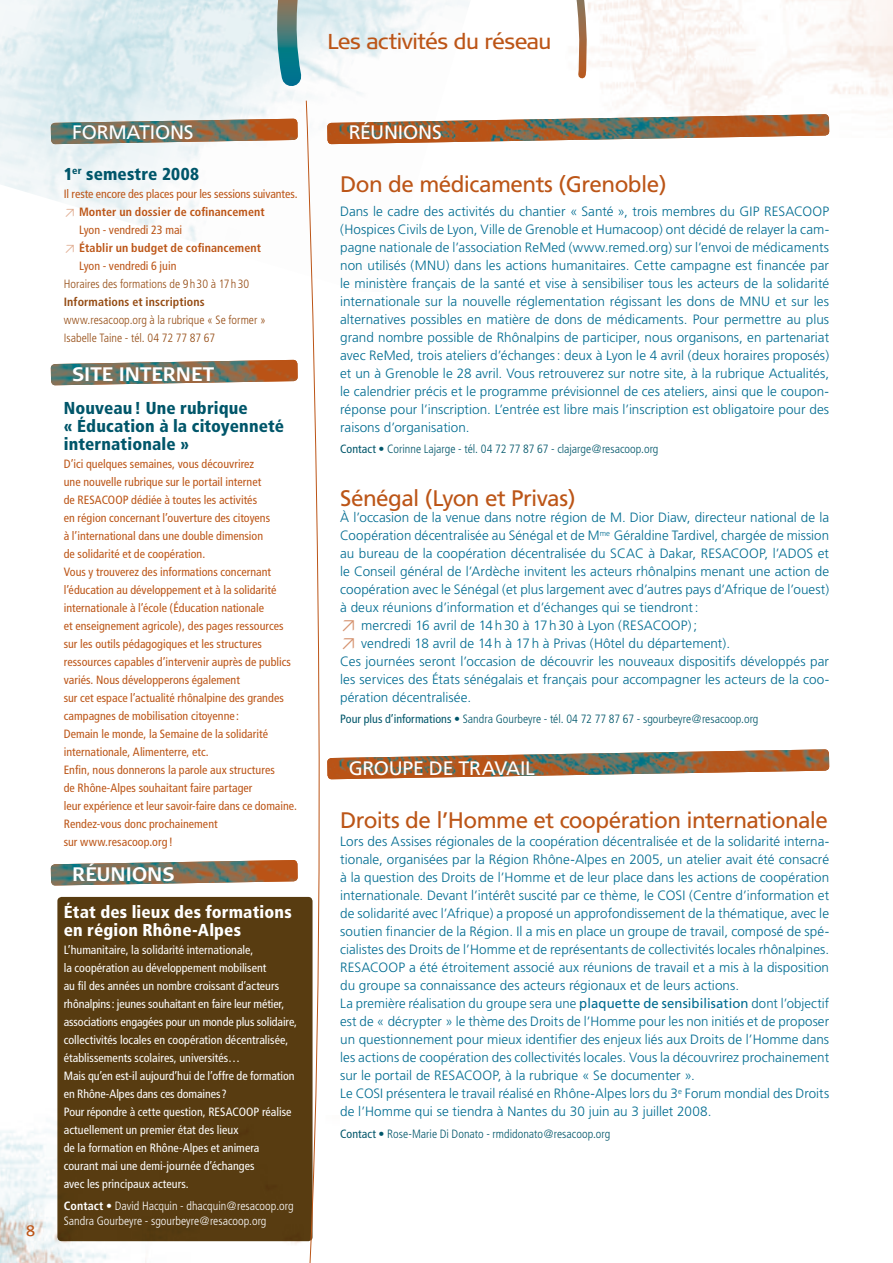
<style>
.page{position:relative;width:893px;height:1263px;background:#fff}
.page>*{position:absolute;margin:0;border:0;box-sizing:border-box;transform-origin:0 0}
.t1{font:22.5px "Frutiger";letter-spacing:-.025em;color:#bc5517}
.t2{font:21.6px "Signa Column";letter-spacing:-.03em;color:#bc5517}
.t3{font:19.5px "Frutiger";letter-spacing:-.01em;color:#fff}
.t4{font:700 19.5px "Signa Column";letter-spacing:-.005em;color:#fff}
.t5{font:900 condensed 17.25px/18px "Frutiger";letter-spacing:.005em;color:#00566a}
.t6{font:900 condensed 17.25px/18px "Frutiger";letter-spacing:.01em;color:#fff}
.t7{font:300 13.5px/18px "Frutiger";letter-spacing:.005em;color:#006c91}
.t8{font:condensed 12px/18px "Frutiger";letter-spacing:.005em;color:#bc5517}
.t9{font:condensed 12px/18px "Frutiger";color:#fff}
.t10{font:300 condensed 12px "Frutiger";color:#00566a}
.t11{font:300 condensed 12px/18px "Frutiger";color:#954c14}
.t12{font:300 condensed 12px/15px "Frutiger";color:#fff}
.t13{font:700 condensed 12px "Frutiger";letter-spacing:.01em;color:#bc5517}
.t14{font:700 condensed 12px "Frutiger";letter-spacing:.01em;color:#954c14}
.s1{font-family:"DIN";font-weight:400;font-stretch:normal;color:#e0ac90}
.s2{font-weight:700}
.s3{font-weight:400}
.s4{font-family:"DIN";font-weight:400;font-size:16.5px;color:#d5926e}
</style>
<div class="page">
<div style="left:57px;top:897px;width:256px;height:344px;background:#583c11;border-radius:4px"></div>
<img style="left:474px;top:118px;width:265px;height:24px">
<img style="left:566px;top:0;width:327px;height:137px">
<img style="left:0;top:0;width:474px;height:242px">
<img style="left:0;top:1073px;width:241px;height:190px">
<img style="left:340px;top:749px;width:489px;height:30px">
<img style="left:51px;top:860px;width:246px;height:25px">
<img style="left:51px;top:360px;width:246px;height:25px">
<img style="left:51px;top:119px;width:246px;height:25px">
<svg style="left:297px;top:100px;width:43px;height:1163px"></svg>
<svg style="left:271px;top:0;width:43px;height:99px"></svg>
<svg style="left:566px;top:0;width:29px;height:82px"></svg>
<h3 class="t3" style="left:72px;top:121px;width:123px">FORMATIONS</h3>
<p class="t5" style="left:64px;top:165px;width:137px">1<sup>er</sup> semestre 2008</p>
<p class="t8" style="left:64px;top:185px;width:235px">Il reste encore des places pour les sessions suivantes.</p>
<p class="t13" style="left:64px;top:205px;width:202px"><span class="s1">≥</span> Monter un dossier de cofinancement</p>
<p class="t8" style="left:79px;top:221px;width:105px">Lyon - vendredi 23 mai</p>
<p class="t13" style="left:64px;top:241px;width:199px"><span class="s1">≥</span> Établir un budget de cofinancement</p>
<p class="t8" style="left:79px;top:257px;width:99px">Lyon - vendredi 6 juin</p>
<p class="t11" style="left:64px;top:275px;width:187px">Horaires des formations de 9h30 à 17h30</p>
<p class="t14" style="left:64px;top:295px;width:142px">Informations et inscriptions</p>
<p class="t11" style="left:64px;top:311px;width:203px">www.resacoop.org à la rubrique « Se former »<br>Isabelle Taine - tél. 04 72 77 87 67</p>
<h3 class="t4" style="left:72px;top:363px;width:67px">SITE INTERNET</h3>
<p class="t5" style="left:64px;top:399px;width:222px">Nouveau! Une rubrique<br>« Éducation à la citoyenneté internationale »</p>
<p class="t8" style="left:64px;top:455px;width:235px">D’ici quelques semaines, vous découvrirez<br>une nouvelle rubrique sur le portail internet<br>de RESACOOP dédiée à toutes les activités<br>en région concernant l’ouverture des citoyens<br>à l’international dans une double dimension<br>de solidarité et de coopération.<br>Vous y trouverez des informations concernant l’éducation au développement et à la solidarité internationale à l’école (Éducation nationale<br>et enseignement agricole), des pages ressources sur les outils pédagogiques et les structures ressources capables d’intervenir auprès de publics variés. Nous développerons également<br>sur cet espace l’actualité rhônalpine des grandes campagnes de mobilisation citoyenne:<br>Demain le monde, la Semaine de la solidarité internationale, Alimenterre, etc.<br>Enfin, nous donnerons la parole aux structures<br>de Rhône-Alpes souhaitant faire partager<br>leur expérience et leur savoir-faire dans ce domaine.<br>Rendez-vous donc prochainement<br>sur www.resacoop.org!</p>
<h3 class="t4" style="left:72px;top:863px;width:104px">RÉUNIONS</h3>
<p class="t6" style="left:64px;top:903px;width:229px">État des lieux des formations en région Rhône-Alpes</p>
<p class="t9" style="left:64px;top:941px;width:235px">L’humanitaire, la solidarité internationale,<br>la coopération au développement mobilisent<br>au fil des années un nombre croissant d’acteurs rhônalpins: jeunes souhaitant en faire leur métier, associations engagées pour un monde plus solidaire, collectivités locales en coopération décentralisée, établissements scolaires, universités…<br>Mais qu’en est-il aujourd’hui de l’offre de formation en Rhône-Alpes dans ces domaines?<br>Pour répondre à cette question, RESACOOP réalise actuellement un premier état des lieux<br>de la formation en Rhône-Alpes et animera courant mai une demi-journée d’échanges<br>avec les principaux acteurs.</p>
<p class="t12" style="left:64px;top:1198px;width:231px"><span class="s2">Contact</span> • David Hacquin - dhacquin@resacoop.org<br>Sandra Gourbeyre - sgourbeyre@resacoop.org</p>
<h2 class="t2" style="left:327px;top:29px;width:226px">Les activités du réseau</h2>
<h3 class="t3" style="left:349px;top:121px;width:95px">RÉUNIONS</h3>
<h1 class="t1" style="left:340px;top:170px;width:328px">Don de médicaments (Grenoble)</h1>
<p class="t7" style="left:340px;top:203px;width:490px;text-align:justify">Dans le cadre des activités du chantier « Santé », trois membres du GIP RESACOOP (Hospices Civils de Lyon, Ville de Grenoble et Humacoop) ont décidé de relayer la cam&shy;pagne nationale de l’association ReMed (www.remed.org) sur l’envoi de médicaments non utilisés (MNU) dans les actions humanitaires. Cette campagne est financée par le ministère français de la santé et vise à sensibiliser tous les acteurs de la solidarité internationale sur la nouvelle réglementation régissant les dons de MNU et sur les alternatives possibles en matière de dons de médicaments. Pour permettre au plus grand nombre possible de Rhônalpins de participer, nous organisons, en partenariat avec ReMed, trois ateliers d’échanges: deux à Lyon le 4 avril (deux horaires proposés) et un à Grenoble le 28 avril. Vous retrouverez sur notre site, à la rubrique Actualités, le calendrier précis et le programme prévisionnel de ces ateliers, ainsi que le coupon&shy;réponse pour l’inscription. L’entrée est libre mais l’inscription est obligatoire pour des raisons d’organisation.</p>
<p class="t10" style="left:340px;top:442px;width:320px"><span class="s3">Contact</span> • Corinne Lajarge - tél. 04 72 77 87 67 - clajarge@resacoop.org</p>
<h1 class="t1" style="left:340px;top:485px;width:237px">Sénégal (Lyon et Privas)</h1>
<p class="t7" style="left:340px;top:509px;width:490px">À l’occasion de la venue dans notre région de M. Dior Diaw, directeur national de la Coopération décentralisée au Sénégal et de M<sup>me</sup> Géraldine Tardivel, chargée de mission au bureau de la coopération décentralisée du SCAC à Dakar, RESACOOP, l’ADOS et le Conseil général de l’Ardèche invitent les acteurs rhônalpins menant une action de coopération avec le Sénégal (et plus largement avec d’autres pays d’Afrique de l’ouest) à deux réunions d’information et d’échanges qui se tiendront:<br><span class="s4">≥</span> mercredi 16 avril de 14h30 à 17h30 à Lyon (RESACOOP);<br><span class="s4">≥</span> vendredi 18 avril de 14h à 17h à Privas (Hôtel du département).<br>Ces journées seront l’occasion de découvrir les nouveaux dispositifs développés par les services des États sénégalais et français pour accompagner les acteurs de la coo&shy;pération décentralisée.</p>
<p class="t10" style="left:340px;top:712px;width:420px"><span class="s3">Pour plus d’informations •</span> Sandra Gourbeyre - tél. 04 72 77 87 67 - sgourbeyre@resacoop.org</p>
<h3 class="t3" style="left:349px;top:757px;width:188px">GROUPE DE TRAVAIL</h3>
<h1 class="t1" style="left:340px;top:807px;width:489px">Droits de l’Homme et coopération internationale</h1>
<p class="t7" style="left:340px;top:833px;width:491px">Lors des Assises régionales de la coopération décentralisée et de la solidarité interna&shy;tionale, organisées par la Région Rhône-Alpes en 2005, un atelier avait été consacré à la question des Droits de l’Homme et de leur place dans les actions de coopération internationale. Devant l’intérêt suscité par ce thème, le COSI (Centre d’information et de solidarité avec l’Afrique) a proposé un approfondissement de la thématique, avec le soutien financier de la Région. Il a mis en place un groupe de travail, composé de spé&shy;cialistes des Droits de l’Homme et de représentants de collectivités locales rhônalpines.<br>RESACOOP a été étroitement associé aux réunions de travail et a mis à la disposition du groupe sa connaissance des acteurs régionaux et de leurs actions.<br>La première réalisation du groupe sera une <span class="s3">plaquette de sensibilisation</span> dont l’objectif est de « décrypter » le thème des Droits de l’Homme pour les non initiés et de proposer un questionnement pour mieux identifier des enjeux liés aux Droits de l’Homme dans les actions de coopération des collectivités locales. Vous la découvrirez prochainement sur le portail de RESACOOP, à la rubrique « Se documenter ».<br>Le COSI présentera le travail réalisé en Rhône-Alpes lors du 3<sup>e</sup> Forum mondial des Droits de l’Homme qui se tiendra à Nantes du 30 juin au 3 juillet 2008.</p>
<p class="t10" style="left:340px;top:1126px;width:272px"><span class="s3">Contact</span> • Rose-Marie Di Donato - rmdidonato@resacoop.org</p>
</div>
